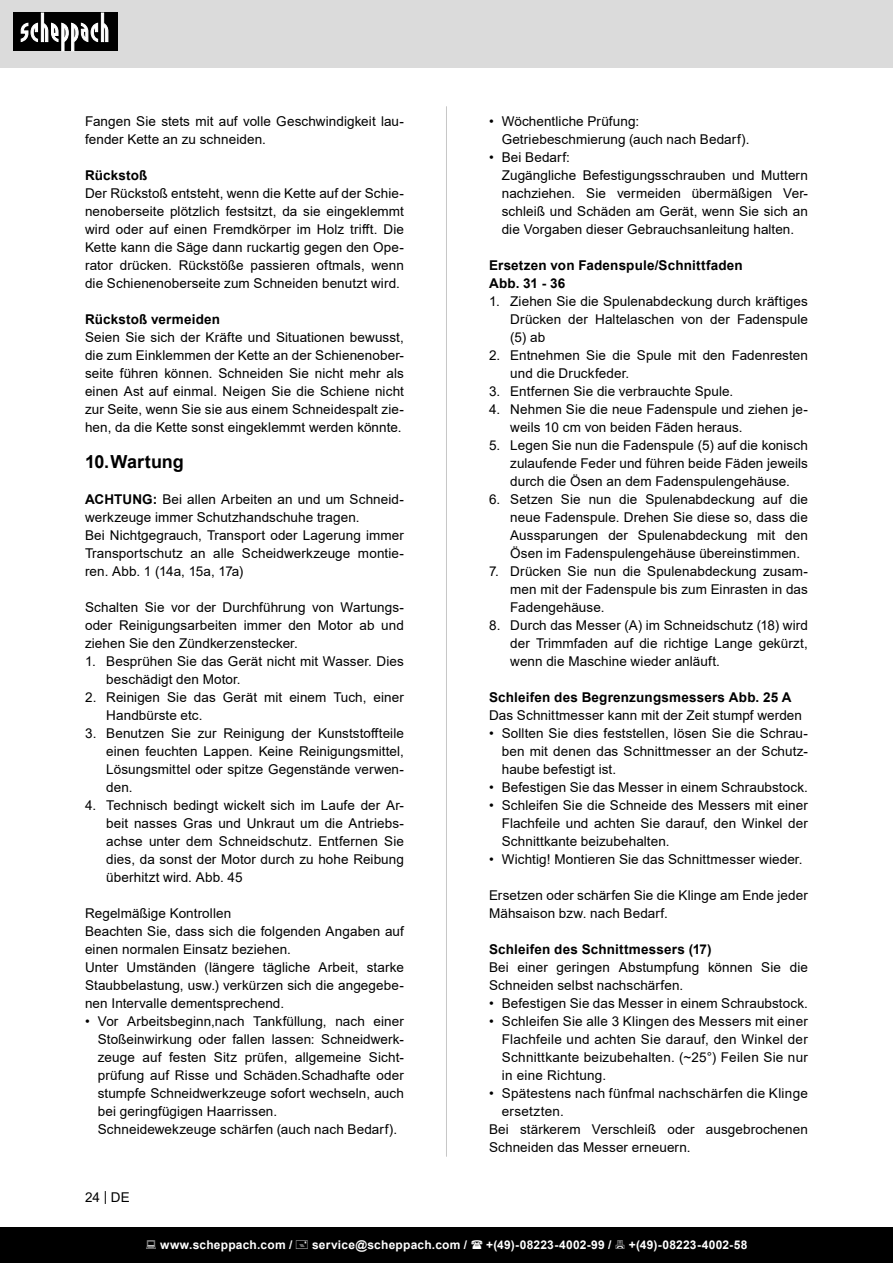
<style>
.page{position:relative;width:893px;height:1263px;background:#fff}
.page>*{position:absolute;margin:0;border:0;box-sizing:border-box;transform-origin:0 0}
.t1{font:700 18px "Arial";color:#000}
.t2{font:13.5px/18px "Arial";letter-spacing:.005em;color:#000;text-align:justify}
.t3{font:700 13.5px "Arial";letter-spacing:.015em;color:#000}
.t4{font:700 12px "Arial";letter-spacing:.02em;color:#fff}
.s1{font-weight:700}
</style>
<div class="page">
<div style="left:0;top:0;width:893px;height:67px;background:#dbdbdb"></div>
<div style="left:0;top:1227px;width:893px;height:36px;background:#000"></div>
<div style="left:13px;top:13px;width:105px;height:38px;background:#000"></div>
<svg style="left:21px;top:13px;width:87px;height:38px"></svg>
<hr style="left:446px;top:106px;width:1px;height:1051px;background:#c7c7c7">
<p class="t2" style="left:85px;top:112px;width:320px">Fangen Sie stets mit auf volle Geschwindigkeit lau&shy;fender Kette an zu schneiden.</p>
<p class="t3" style="left:85px;top:166px;width:64px">Rückstoß</p>
<p class="t2" style="left:85px;top:184px;width:320px">Der Rückstoß entsteht, wenn die Kette auf der Schie&shy;nenoberseite plötzlich festsitzt, da sie eingeklemmt wird oder auf einen Fremdkörper im Holz trifft. Die Kette kann die Säge dann ruckartig gegen den Ope&shy;rator drücken. Rückstöße passieren oftmals, wenn die Schienenoberseite zum Schneiden benutzt wird.</p>
<p class="t3" style="left:85px;top:310px;width:137px">Rückstoß vermeiden</p>
<p class="t2" style="left:85px;top:328px;width:320px">Seien Sie sich der Kräfte und Situationen bewusst, die zum Einklemmen der Kette an der Schienenober&shy;seite führen können. Schneiden Sie nicht mehr als einen Ast auf einmal. Neigen Sie die Schiene nicht zur Seite, wenn Sie sie aus einem Schneidespalt zie&shy;hen, da die Kette sonst eingeklemmt werden könnte.</p>
<p class="t1" style="left:85px;top:449px;width:100px">10.Wartung</p>
<p class="t2" style="left:85px;top:490px;width:320px"><span class="s1">ACHTUNG:</span> Bei allen Arbeiten an und um Schneid&shy;werkzeuge immer Schutzhandschuhe tragen.</p>
<p class="t2" style="left:85px;top:526px;width:320px">Bei Nichtgegrauch, Transport oder Lagerung immer Transportschutz an alle Scheidwerkzeuge montie&shy;ren. Abb. 1 (14a, 15a, 17a)</p>
<p class="t2" style="left:85px;top:598px;width:320px">Schalten Sie vor der Durchführung von Wartungs&shy;oder Reinigungsarbeiten immer den Motor ab und ziehen Sie den Zündkerzenstecker.</p>
<p class="t2" style="left:106px;top:652px;width:299px;text-indent:-21px">1. Besprühen Sie das Gerät nicht mit Wasser. Dies beschädigt den Motor.</p>
<p class="t2" style="left:106px;top:688px;width:299px;text-indent:-21px">2. Reinigen Sie das Gerät mit einem Tuch, einer<br>Handbürste etc.</p>
<p class="t2" style="left:106px;top:724px;width:299px;text-indent:-21px">3. Benutzen Sie zur Reinigung der Kunststoffteile einen feuchten Lappen. Keine Reinigungsmittel, Lösungsmittel oder spitze Gegenstände verwen&shy;den.</p>
<p class="t2" style="left:106px;top:796px;width:299px;text-indent:-21px">4. Technisch bedingt wickelt sich im Laufe der Ar&shy;beit nasses Gras und Unkraut um die Antriebs&shy;achse unter dem Schneidschutz. Entfernen Sie dies, da sonst der Motor durch zu hohe Reibung überhitzt wird. Abb. 45</p>
<p class="t2" style="left:85px;top:904px;width:148px">Regelmäßige Kontrollen</p>
<p class="t2" style="left:85px;top:922px;width:320px">Beachten Sie, dass sich die folgenden Angaben auf einen normalen Einsatz beziehen.</p>
<p class="t2" style="left:85px;top:958px;width:320px">Unter Umständen (längere tägliche Arbeit, starke Staubbelastung, usw.) verkürzen sich die angegebe&shy;nen Intervalle dementsprechend.</p>
<p class="t2" style="left:98px;top:1012px;width:308px;text-indent:-13px">• Vor Arbeitsbeginn,nach Tankfüllung, nach einer Stoßeinwirkung oder fallen lassen: Schneidwerk&shy;zeuge auf festen Sitz prüfen, allgemeine Sicht&shy;prüfung auf Risse und Schäden.Schadhafte oder stumpfe Schneidwerkzeuge sofort wechseln, auch bei geringfügigen Haarrissen.</p>
<p class="t2" style="left:98px;top:1120px;width:301px">Schneidewekzeuge schärfen (auch nach Bedarf).</p>
<p class="t2" style="left:85px;top:1188px;width:46px">24 | DE</p>
<p class="t2" style="left:489px;top:112px;width:152px">• Wöchentliche Prüfung:</p>
<p class="t2" style="left:502px;top:130px;width:249px">Getriebeschmierung (auch nach Bedarf).</p>
<p class="t2" style="left:489px;top:148px;width:82px">• Bei Bedarf:</p>
<p class="t2" style="left:502px;top:166px;width:308px">Zugängliche Befestigungsschrauben und Muttern nachziehen. Sie vermeiden übermäßigen Ver&shy;schleiß und Schäden am Gerät, wenn Sie sich an die Vorgaben dieser Gebrauchsanleitung halten.</p>
<p class="t3" style="left:489px;top:256px;width:255px">Ersetzen von Fadenspule/Schnittfaden</p>
<p class="t3" style="left:489px;top:274px;width:78px">Abb. 31 - 36</p>
<p class="t2" style="left:510px;top:292px;width:299px;text-indent:-21px">1. Ziehen Sie die Spulenabdeckung durch kräftiges Drücken der Haltelaschen von der Fadenspule (5) ab</p>
<p class="t2" style="left:510px;top:346px;width:299px;text-indent:-21px">2. Entnehmen Sie die Spule mit den Fadenresten und die Druckfeder.</p>
<p class="t2" style="left:489px;top:382px;width:246px">3. Entfernen Sie die verbrauchte Spule.</p>
<p class="t2" style="left:510px;top:400px;width:299px;text-indent:-21px">4. Nehmen Sie die neue Fadenspule und ziehen je&shy;weils 10 cm von beiden Fäden heraus.</p>
<p class="t2" style="left:510px;top:436px;width:299px;text-indent:-21px">5. Legen Sie nun die Fadenspule (5) auf die konisch zulaufende Feder und führen beide Fäden jeweils durch die Ösen an dem Fadenspulengehäuse.</p>
<p class="t2" style="left:510px;top:490px;width:299px;text-indent:-21px">6. Setzen Sie nun die Spulenabdeckung auf die neue Fadenspule. Drehen Sie diese so, dass die Aussparungen der Spulenabdeckung mit den Ösen im Fadenspulengehäuse übereinstimmen.</p>
<p class="t2" style="left:510px;top:562px;width:299px;text-indent:-21px">7. Drücken Sie nun die Spulenabdeckung zusam&shy;men mit der Fadenspule bis zum Einrasten in das Fadengehäuse.</p>
<p class="t2" style="left:510px;top:616px;width:299px;text-indent:-21px">8. Durch das Messer (A) im Schneidschutz (18) wird der Trimmfaden auf die richtige Lange gekürzt, wenn die Maschine wieder anläuft.</p>
<p class="t3" style="left:489px;top:688px;width:304px">Schleifen des Begrenzungsmessers Abb. 25 A</p>
<p class="t2" style="left:489px;top:706px;width:315px">Das Schnittmesser kann mit der Zeit stumpf werden</p>
<p class="t2" style="left:502px;top:724px;width:308px;text-indent:-13px">• Sollten Sie dies feststellen, lösen Sie die Schrau&shy;ben mit denen das Schnittmesser an der Schutz&shy;haube befestigt ist.</p>
<p class="t2" style="left:489px;top:778px;width:320px">• Befestigen Sie das Messer in einem Schraubstock.</p>
<p class="t2" style="left:502px;top:796px;width:308px;text-indent:-13px">• Schleifen Sie die Schneide des Messers mit einer Flachfeile und achten Sie darauf, den Winkel der Schnittkante beizubehalten.</p>
<p class="t2" style="left:489px;top:850px;width:315px">• Wichtig! Montieren Sie das Schnittmesser wieder.</p>
<p class="t2" style="left:489px;top:886px;width:320px">Ersetzen oder schärfen Sie die Klinge am Ende jeder<br>Mähsaison bzw. nach Bedarf.</p>
<p class="t3" style="left:489px;top:940px;width:224px">Schleifen des Schnittmessers (17)</p>
<p class="t2" style="left:489px;top:958px;width:320px">Bei einer geringen Abstumpfung können Sie die<br>Schneiden selbst nachschärfen.</p>
<p class="t2" style="left:489px;top:994px;width:320px">• Befestigen Sie das Messer in einem Schraubstock.</p>
<p class="t2" style="left:502px;top:1012px;width:308px;text-indent:-13px">• Schleifen Sie alle 3 Klingen des Messers mit einer Flachfeile und achten Sie darauf, den Winkel der Schnittkante beizubehalten. (~25°) Feilen Sie nur in eine Richtung.</p>
<p class="t2" style="left:502px;top:1084px;width:308px;text-indent:-13px">• Spätestens nach fünfmal nachschärfen die Klinge ersetzten.</p>
<p class="t2" style="left:489px;top:1120px;width:320px">Bei stärkerem Verschleiß oder ausgebrochenen<br>Schneiden das Messer erneuern.</p>
<p class="t4" style="left:160px;top:1236px;width:134px">www.scheppach.com /</p>
<p class="t4" style="left:312px;top:1236px;width:157px">service@scheppach.com /</p>
<p class="t4" style="left:486px;top:1236px;width:127px">+(49)-08223-4002-99 /</p>
<p class="t4" style="left:629px;top:1236px;width:120px">+(49)-08223-4002-58</p>
</div>
